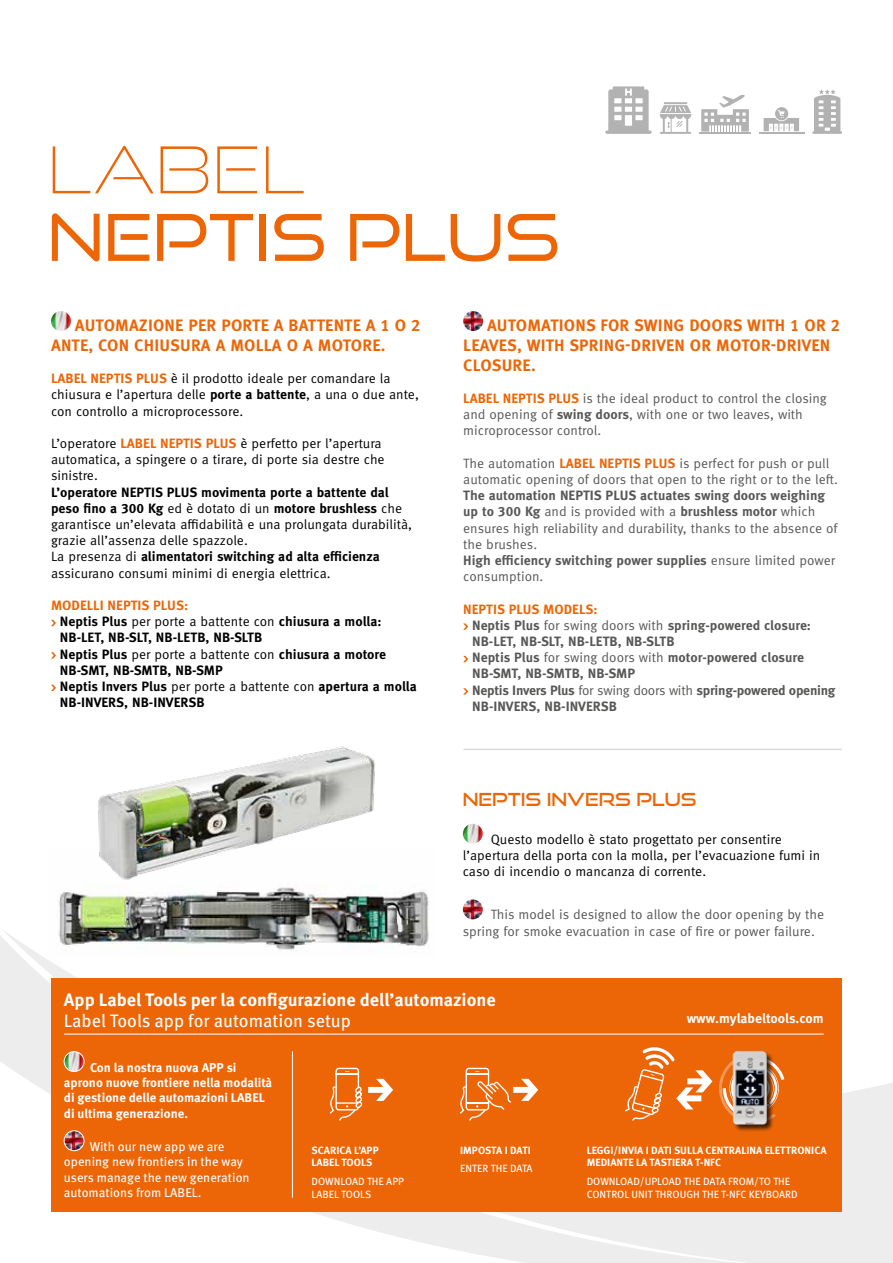
<style>
.page{position:relative;width:893px;height:1263px;background:#fff}
.page>*{position:absolute;margin:0;border:0;box-sizing:border-box;transform-origin:0 0}
.t1{font:64.5px "Good Times Bk";color:#ec6608}
.t2{font:64.5px "Good Times El";color:#ec6608}
.t3{font:700 18px "Meta Pro";color:#fff}
.t4{font:18px "Meta Pro";color:#fff}
.t5{font:18px "Good Times Rg";color:#ec6608}
.t6{font:700 16.5px/19.8px "Meta Pro";letter-spacing:.01em;color:#ec6608}
.t7{font:13.5px/16.2px "Meta Pro";color:#000}
.t8{font:13.5px/16.2px "Meta Pro";color:#575756}
.t9{font:700 13.5px/16.2px "Meta Pro";color:#575756}
.t10{font:700 13.5px/16.2px "Meta Pro";color:#000}
.t11{font:700 13.5px "Meta Pro";color:#fff}
.t12{font:700 12.75px/15.3px "Meta Pro";color:#fff}
.t13{font:12.75px/15.3px "Meta Pro";color:#fff}
.t14{font:10.5px/12.6px "Meta Pro";color:#fff}
.t15{font:700 10.5px/12.6px "Meta Pro";color:#fff}
.s1{font-weight:700;color:#ec6608}
.s2{font-weight:700}
.s3{color:#ec6608}
.s4{font-weight:400}
</style>
<div class="page">
<svg style="left:605px;top:86px;width:47px;height:48px"></svg>
<svg style="left:759px;top:107px;width:45px;height:27px"></svg>
<svg style="left:660px;top:102px;width:31px;height:32px"></svg>
<hr style="left:699px;top:132px;width:52px;height:2px;background:#b3b2b2">
<svg style="left:701px;top:95px;width:48px;height:37px"></svg>
<svg style="left:812px;top:89px;width:30px;height:45px"></svg>
<svg style="left:0;top:935px;width:893px;height:328px"></svg>
<hr style="left:464px;top:749px;width:377px;height:1px;background:#dadada">
<div style="left:51px;top:978px;width:791px;height:234px;background:#ec6608"></div>
<img style="left:49px;top:887px;width:386px;height:70px">
<img style="left:463px;top:899px;width:20px;height:20px;border-radius:10px">
<img style="left:98px;top:746px;width:277px;height:134px">
<img style="left:463px;top:311px;width:20px;height:20px;border-radius:10px">
<svg style="left:463px;top:623px;width:5px;height:7px"></svg>
<svg style="left:463px;top:656px;width:5px;height:6px"></svg>
<svg style="left:463px;top:688px;width:5px;height:7px"></svg>
<img style="left:51px;top:311px;width:20px;height:20px;border-radius:10px">
<svg style="left:51px;top:620px;width:5px;height:6px"></svg>
<svg style="left:51px;top:652px;width:5px;height:7px"></svg>
<svg style="left:51px;top:685px;width:5px;height:6px"></svg>
<img style="left:463px;top:824px;width:20px;height:20px;border-radius:10px">
<img style="left:64px;top:1131px;width:20px;height:20px;border-radius:10px">
<div style="left:64px;top:1130px;width:20px;height:21px;border:1px solid #fff;border-radius:50%"></div>
<img style="left:64px;top:1051px;width:20px;height:20px;border-radius:10px">
<div style="left:64px;top:1051px;width:20px;height:21px;border:1px solid #fff;border-radius:50%"></div>
<svg style="left:625px;top:1047px;width:87px;height:74px"></svg>
<svg style="left:719px;top:1061px;width:65px;height:55px"></svg>
<div style="left:733px;top:1051px;width:42px;height:81px;background:#000;opacity:.75"></div>
<img style="left:732px;top:1050px;width:35px;height:75px">
<svg style="left:368px;top:1079px;width:25px;height:22px"></svg>
<svg style="left:329px;top:1068px;width:33px;height:53px"></svg>
<svg style="left:460px;top:1068px;width:78px;height:53px"></svg>
<hr style="left:292px;top:1051px;width:1px;height:147px;background:#fff">
<hr style="left:64px;top:1034px;width:760px;height:1px;background:#fff">
<h1 class="t2" style="left:48px;top:130px;width:260px">LABEL</h1>
<h1 class="t1" style="left:48px;top:198px;width:514px">NEPTIS PLUS</h1>
<p class="t6" style="left:51px;top:314px;width:371px;text-indent:24px">AUTOMAZIONE PER PORTE A BATTENTE A 1 O 2<br>ANTE, CON CHIUSURA A MOLLA O A MOTORE.</p>
<p class="t7" style="left:51px;top:370px;width:369px"><span class="s1">LABEL NEPTIS PLUS</span> è il prodotto ideale per comandare la chiusura e l’apertura delle <span class="s2">porte a battente</span>, a una o due ante, con controllo a microprocessore.</p>
<p class="t7" style="left:51px;top:434px;width:335px">L’operatore <span class="s1">LABEL NEPTIS PLUS</span> è perfetto per l’apertura automatica, a spingere o a tirare, di porte sia destre che sinistre.</p>
<p class="t7" style="left:51px;top:483px;width:363px"><span class="s2">L’operatore NEPTIS PLUS movimenta porte a battente dal peso fino a 300 Kg</span> ed è dotato di un <span class="s2">motore brushless</span> che garantisce un’elevata affidabilità e una prolungata durabilità, grazie all’assenza delle spazzole.<br>La presenza di <span class="s2">alimentatori switching ad alta efficienza </span>assicurano consumi minimi di energia elettrica.</p>
<p class="t10" style="left:60px;top:596px;width:358px;text-indent:-9px"><span class="s3">MODELLI NEPTIS PLUS:<br></span>Neptis Plus <span class="s4">per porte a battente con</span> chiusura a molla:<br>NB-LET, NB-SLT, NB-LETB, NB-SLTB<br>Neptis Plus <span class="s4">per porte a battente con</span> chiusura a motore NB-SMT, NB-SMTB, NB-SMP<br>Neptis Invers Plus <span class="s4">per porte a battente con</span> apertura a molla NB-INVERS, NB-INVERSB</p>
<p class="t6" style="left:463px;top:314px;width:378px;text-indent:24px">AUTOMATIONS FOR SWING DOORS WITH 1 OR 2<br>LEAVES, WITH SPRING-DRIVEN OR MOTOR-DRIVEN<br>CLOSURE.</p>
<p class="t8" style="left:463px;top:389px;width:365px"><span class="s1">LABEL NEPTIS PLUS</span> is the ideal product to control the closing and opening of <span class="s2">swing doors</span>, with one or two leaves, with microprocessor control.</p>
<p class="t8" style="left:463px;top:454px;width:376px">The automation <span class="s1">LABEL NEPTIS PLUS</span> is perfect for push or pull automatic opening of doors that open to the right or to the left.</p>
<p class="t8" style="left:463px;top:487px;width:376px"><span class="s2">The automation NEPTIS PLUS actuates swing doors weighing up to 300 Kg</span> and is provided with a <span class="s2">brushless motor</span> which ensures high reliability and durability, thanks to the absence of the brushes.<br><span class="s2">High efficiency switching power supplies</span> ensure limited power consumption.</p>
<p class="t9" style="left:472px;top:600px;width:365px;text-indent:-9px"><span class="s3">NEPTIS PLUS MODELS:<br></span>Neptis Plus <span class="s4">for swing doors with</span> spring-powered closure:<br>NB-LET, NB-SLT, NB-LETB, NB-SLTB<br>Neptis Plus <span class="s4">for swing doors with</span> motor-powered closure NB-SMT, NB-SMTB, NB-SMP<br>Neptis Invers Plus <span class="s4">for swing doors with</span> spring-powered opening NB-INVERS, NB-INVERSB</p>
<h2 class="t5" style="left:463px;top:788px;width:235px">NEPTIS INVERS PLUS</h2>
<p class="t7" style="left:463px;top:830px;width:359px;text-indent:28px">Questo modello è stato progettato per consentire l’apertura della porta con la molla, per l’evacuazione fumi in caso di incendio o mancanza di corrente.</p>
<p class="t8" style="left:463px;top:906px;width:363px;text-indent:28px">This model is designed to allow the door opening by the spring for smoke evacuation in case of fire or power failure.</p>
<h2 class="t3" style="left:64px;top:986px;width:433px">App Label Tools per la configurazione dell’automazione</h2>
<h2 class="t4" style="left:64px;top:1007px;width:288px">Label Tools app for automation setup</h2>
<p class="t12" style="left:64px;top:1059px;width:210px;text-indent:26px">Con la nostra nuova APP si aprono nuove frontiere nella modalità di gestione delle automazioni LABEL di ultima generazione.</p>
<p class="t13" style="left:64px;top:1138px;width:187px;text-indent:26px">With our new app we are opening new frontiers in the way users manage the new generation automations from LABEL.</p>
<p class="t15" style="left:311px;top:1143px;width:69px">SCARICA L’APP<br>LABEL TOOLS</p>
<p class="t14" style="left:311px;top:1174px;width:94px">DOWNLOAD THE APP<br>LABEL TOOLS</p>
<p class="t15" style="left:460px;top:1143px;width:72px">IMPOSTA I DATI</p>
<p class="t14" style="left:460px;top:1161px;width:74px">ENTER THE DATA</p>
<p class="t11" style="left:687px;top:1008px;width:139px">www.mylabeltools.com</p>
<p class="t15" style="left:587px;top:1143px;width:242px">LEGGI/INVIA I DATI SULLA CENTRALINA ELETTRONICA<br>MEDIANTE LA TASTIERA T-NFC</p>
<p class="t14" style="left:587px;top:1174px;width:213px">DOWNLOAD/UPLOAD THE DATA FROM/TO THE<br>CONTROL UNIT THROUGH THE T-NFC KEYBOARD</p>
</div>
